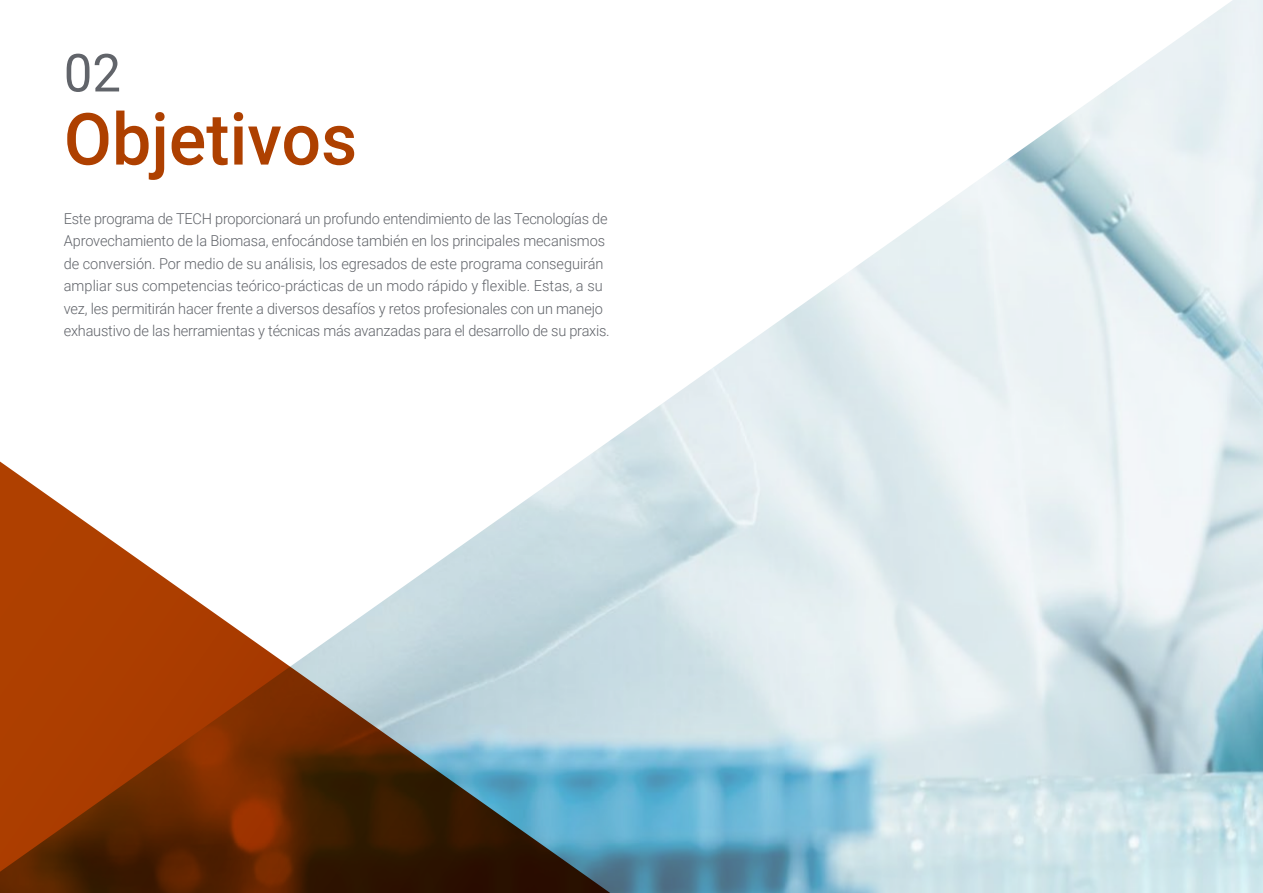
<style>
.page{position:relative;width:1263px;height:893px;background:#fff}
.page>*{position:absolute;margin:0;border:0;box-sizing:border-box;transform-origin:0 0}
.t1{font:500 72px "Roboto";color:#ae4000}
.t2{font:52.5px "Roboto";color:#61646a}
.t3{font:300 15px/22.5px "Roboto";letter-spacing:-.01em;color:#61646a}
</style>
<div class="page">
<img style="left:603px;top:0;width:660px;height:893px">
<svg style="left:0;top:446px;width:640px;height:447px"></svg>
<h2 class="t2" style="left:64px;top:36px;width:59px">02</h2>
<h1 class="t1" style="left:64px;top:89px;width:295px">Objetivos</h1>
<p class="t3" style="left:64px;top:207px;width:547px">Este programa de TECH proporcionará un profundo entendimiento de las Tecnologías de Aprovechamiento de la Biomasa, enfocándose también en los principales mecanismos de conversión. Por medio de su análisis, los egresados de este programa conseguirán ampliar sus competencias teórico-prácticas de un modo rápido y flexible. Estas, a su vez, les permitirán hacer frente a diversos desafíos y retos profesionales con un manejo exhaustivo de las herramientas y técnicas más avanzadas para el desarrollo de su praxis.</p>
</div>
